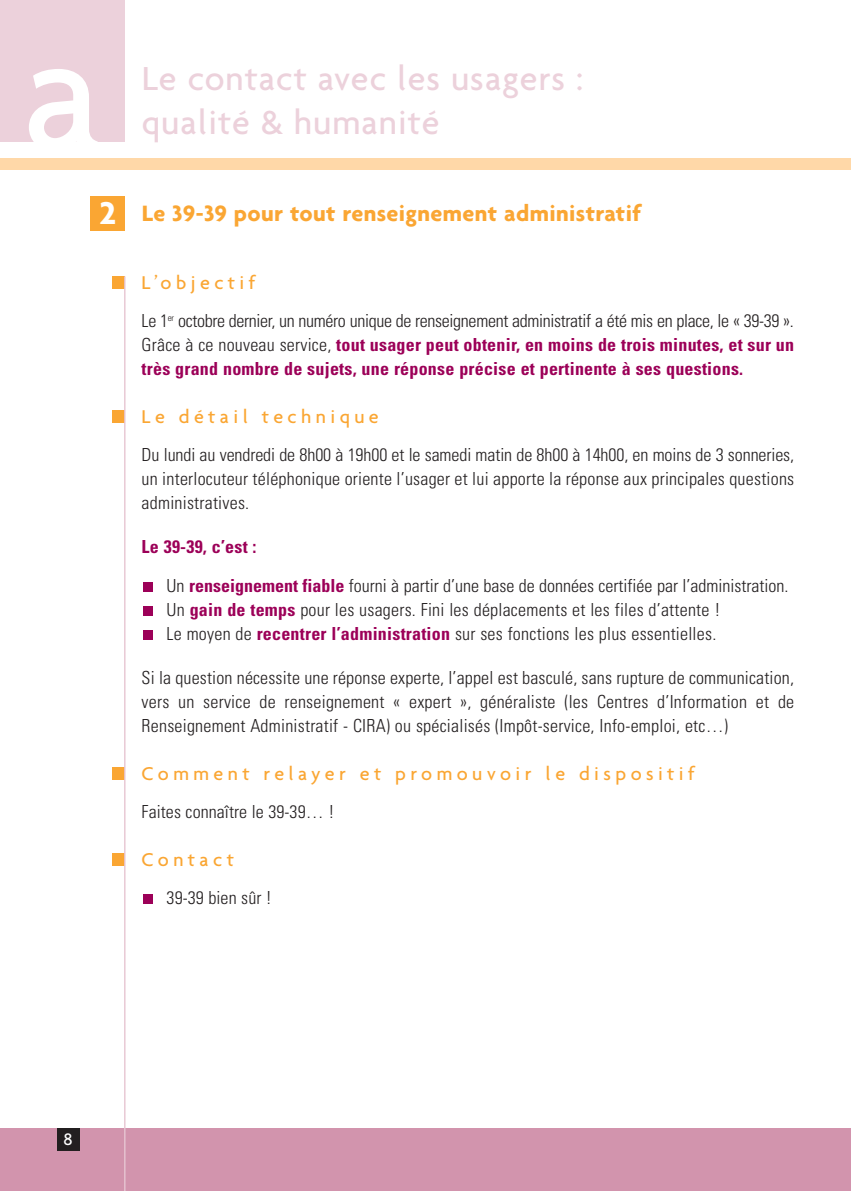
<style>
.page{position:relative;width:851px;height:1191px;background:#fff}
.page>*{position:absolute;margin:0;border:0;box-sizing:border-box;transform-origin:0 0}
.t1{font:500 173.8px "Agenda";color:#fff}
.t2{font:500 36px/44px "Agenda";letter-spacing:.03em;color:#ecd1db}
.t3{font:700 24px "Agenda";letter-spacing:.015em;color:#faa633}
.t4{font:500 20px "Agenda";letter-spacing:.22em;color:#faa633}
.t5{font:300 condensed 18px/24px "Univers";letter-spacing:.015em;color:#231f20;text-align:justify}
.t6{font:700 condensed 18px/24px "Univers";letter-spacing:.015em;color:#9c0058;text-align:justify}
.t7{font:500 18px "Agenda";color:#fff}
.s1{font-size:34px;color:#fff}
.s2{font-weight:300;color:#231f20}
.s3{font-weight:700;color:#9c0058}
</style>
<div class="page">
<div style="left:0;top:1128px;width:850px;height:63px;background:#d294ad"></div>
<div style="left:57px;top:1128px;width:22px;height:23px;background:#231f20"></div>
<div style="left:0;top:0;width:125px;height:142px;background:#ecd1db"></div>
<div style="left:91px;top:196px;width:34px;height:34px;background:#faa633"></div>
<div style="left:144px;top:894px;width:9px;height:9px;background:#9c0058"></div>
<div style="left:112px;top:852px;width:13px;height:13px;background:#faa633"></div>
<div style="left:112px;top:766px;width:13px;height:13px;background:#faa633"></div>
<div style="left:144px;top:630px;width:9px;height:9px;background:#9c0058"></div>
<div style="left:144px;top:606px;width:9px;height:9px;background:#9c0058"></div>
<div style="left:144px;top:582px;width:9px;height:9px;background:#9c0058"></div>
<div style="left:112px;top:410px;width:13px;height:13px;background:#faa633"></div>
<div style="left:112px;top:276px;width:13px;height:13px;background:#faa633"></div>
<hr style="left:124px;top:276px;width:1px;height:915px;background:#e7c5d2">
<div style="left:0;top:159px;width:850px;height:11px;background:#ffd8a8"></div>
<h1 class="t1" style="left:23px;top:23px;width:81px">a</h1>
<h2 class="t2" style="left:142px;top:59px;width:443px">Le contact avec les usagers : qualité &amp; humanité</h2>
<h3 class="t3" style="left:99px;top:204px;width:543px"><span class="s1">2</span> Le 39-39 pour tout renseignement administratif</h3>
<p class="t4" style="left:142px;top:275px;width:115px">L’objectif</p>
<p class="t6" style="left:142px;top:311px;width:654px"><span class="s2">Le 1</span><sup>er</sup> <span class="s2">octobre dernier, un numéro unique de renseignement administratif a été mis en place, le « 39-39 ».<br>Grâce à ce nouveau service,</span> tout usager peut obtenir, en moins de trois minutes, et sur un très grand nombre de sujets, une réponse précise et pertinente à ses questions.</p>
<p class="t4" style="left:142px;top:409px;width:238px">Le détail technique</p>
<p class="t5" style="left:142px;top:445px;width:654px">Du lundi au vendredi de 8h00 à 19h00 et le samedi matin de 8h00 à 14h00, en moins de 3 sonneries, un interlocuteur téléphonique oriente l’usager et lui apporte la réponse aux principales questions administratives.</p>
<p class="t5" style="left:166px;top:530px;width:623px;line-height:38px;text-indent:-25px"><span class="s3">Le 39-39, c’est :<br></span>Un <span class="s3">renseignement fiable</span> fourni à partir d’une base de données certifiée par l’administration.</p>
<p class="t5" style="left:166px;top:599px;width:555px">Un <span class="s3">gain de temps</span> pour les usagers. Fini les déplacements et les files d’attente !<br>Le moyen de <span class="s3">recentrer l’administration</span> sur ses fonctions les plus essentielles.</p>
<p class="t5" style="left:142px;top:667px;width:654px">Si la question nécessite une réponse experte, l’appel est basculé, sans rupture de communication, vers un service de renseignement « expert », généraliste (les Centres d’Information et de Renseignement Administratif - CIRA) ou spécialisés (Impôt-service, Info-emploi, etc…)</p>
<p class="t4" style="left:142px;top:765px;width:554px">Comment relayer et promouvoir le dispositif</p>
<p class="t5" style="left:142px;top:801px;width:194px">Faites connaître le 39-39… !</p>
<p class="t4" style="left:142px;top:851px;width:94px">Contact</p>
<p class="t5" style="left:166px;top:887px;width:107px">39-39 bien sûr !</p>
<p class="t7" style="left:63px;top:1132px;width:11px">8</p>
</div>
